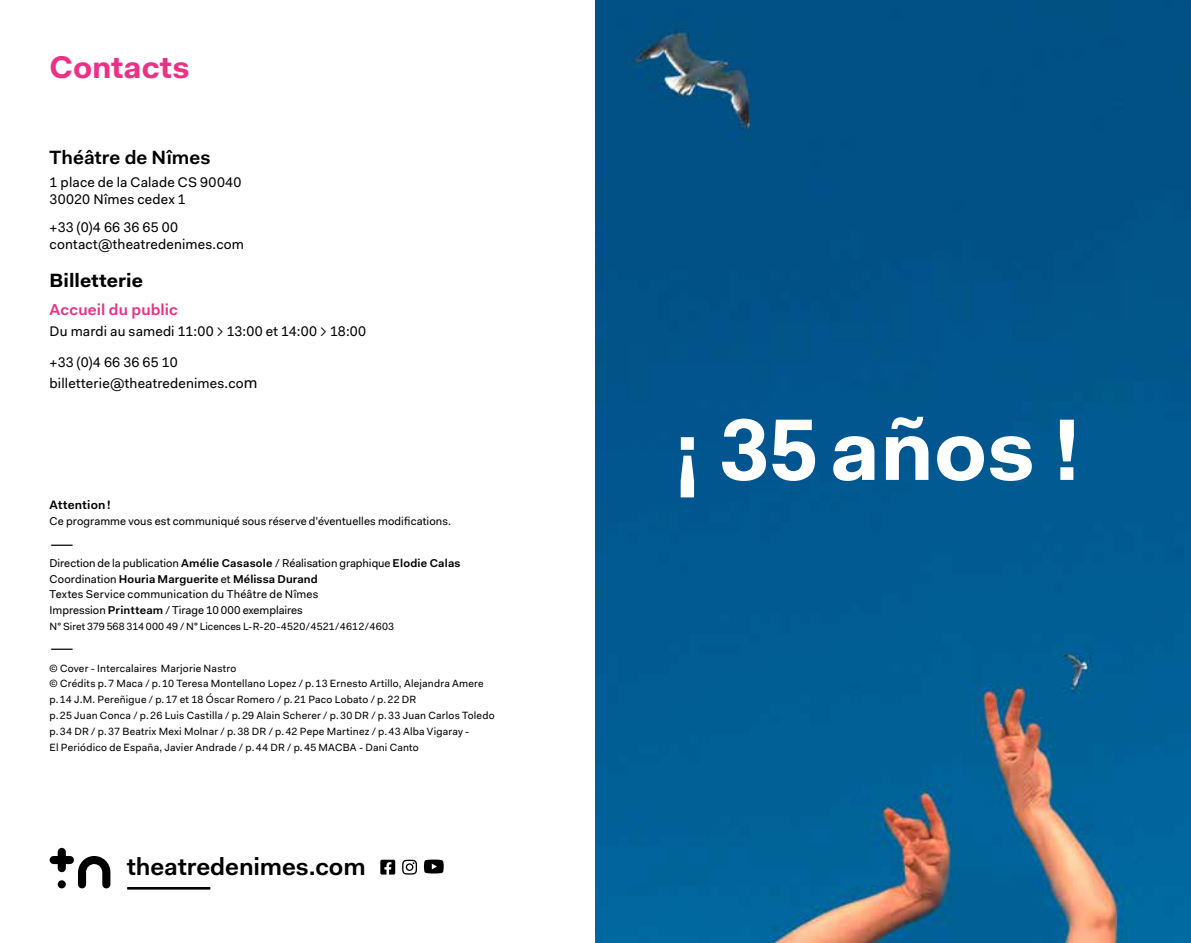
<style>
.page{position:relative;width:1191px;height:943px;background:#fff}
.page>*{position:absolute;margin:0;border:0;box-sizing:border-box;transform-origin:0 0}
.t1{font:700 87.5px "Fakt Pro";color:#fff}
.t2{font:700 31.5px "Fakt Pro";letter-spacing:.005em;color:#ed3186}
.t3{font:600 24.5px "Fakt Pro";letter-spacing:-.005em;color:#000}
.t4{font:600 19.25px "Fakt Pro";color:#000}
.t5{font:700 19.25px "Fakt Pro";letter-spacing:.005em;color:#000}
.t6{font:600 15.75px "Fakt Pro";letter-spacing:.01em;color:#ed3186}
.t7{font:14.88px "Fakt Pro";color:#000;scale:2 1}
.t8{font:14px/17.5px "Fakt Pro";letter-spacing:.015em;color:#000}
.t9{font:600 12.25px "Fakt Pro";letter-spacing:.015em;color:#000}
.t10{font:11.38px/15.8px "Fakt Pro";letter-spacing:.005em;color:#000}
.t11{font:10.5px/15.8px "Fakt Pro";letter-spacing:.02em;color:#000}
.s1{font-family:"Akkurat"}
.s2{font-size:15.75px}
.s3{font-weight:600}
</style>
<div class="page">
<svg style="left:50px;top:847px;width:60px;height:41px"></svg>
<hr style="left:127px;top:887px;width:83px;height:2px;background:#000">
<svg style="left:380px;top:859px;width:15px;height:15px"></svg>
<svg style="left:402px;top:859px;width:15px;height:15px"></svg>
<svg style="left:424px;top:859px;width:20px;height:14px"></svg>
<img style="left:595px;top:0;width:596px;height:943px">
<h2 class="t2" style="left:50px;top:46px;width:141px">Contacts</h2>
<h3 class="t4" style="left:50px;top:145px;width:162px">Théâtre de Nîmes</h3>
<h3 class="t8" style="left:50px;top:173px;width:193px">1 place de la Calade CS 90040<br>30020 Nîmes cedex 1</h3>
<h3 class="t8" style="left:50px;top:218px;width:196px">+33 (0)4 66 36 65 00 contact@theatredenimes.com</h3>
<h3 class="t5" style="left:50px;top:267px;width:95px">Billetterie</h3>
<h3 class="t6" style="left:50px;top:299px;width:130px">Accueil du public</h3>
<h3 class="t8" style="left:50px;top:316px;width:318px;line-height:30.6px">Du mardi au samedi 11:00 <span class="s1">&gt;</span> 13:00 et 14:00 <span class="s1">&gt;</span> 18:00 +33 (0)4 66 36 65 10</h3>
<h3 class="t8" style="left:50px;top:374px;width:209px">billetterie@theatredenimes.co<span class="s2">m</span></h3>
<p class="t9" style="left:50px;top:497px;width:62px">Attention!</p>
<p class="t10" style="left:50px;top:513px;width:403px">Ce programme vous est communiqué sous réserve d’éventuelles modifications.</p>
<h3 class="t7" style="left:50px;top:533px;width:14px">—</h3>
<p class="t10" style="left:50px;top:555px;width:412px">Direction de la publication <span class="s3">Amélie Casasole</span> / Réalisation graphique <span class="s3">Elodie Calas </span>Coordination <span class="s3">Houria Marguerite</span> et <span class="s3">Mélissa Durand<br></span>Textes Service communication du Théâtre de Nîmes<br>Impression <span class="s3">Printteam</span> / Tirage 10 000 exemplaires</p>
<p class="t11" style="left:50px;top:618px;width:346px">N° Siret 379 568 314 000 49 / N° Licences L-R-20-4520/4521/4612/4603</p>
<h3 class="t7" style="left:50px;top:638px;width:14px">—</h3>
<p class="t11" style="left:50px;top:660px;width:446px">© Cover - Intercalaires Marjorie Nastro<br>© Crédits p.7 Maca / p.10 Teresa Montellano Lopez / p.13 Ernesto Artillo, Alejandra Amere p.14 J.M. Pereñigue / p.17 et 18 Óscar Romero / p.21 Paco Lobato / p.22 DR<br>p.25 Juan Conca / p.26 Luis Castilla / p.29 Alain Scherer / p.30 DR / p.33 Juan Carlos Toledo p.34 DR / p.37 Beatrix Mexi Molnar / p.38 DR / p.42 Pepe Martinez / p.43 Alba Vigaray -<br>El Periódico de España, Javier Andrade / p.44 DR / p.45 MACBA - Dani Canto</p>
<h3 class="t3" style="left:127px;top:849px;width:240px">theatredenimes.com</h3>
<h1 class="t1" style="left:674px;top:391px;width:406px">¡ 35años !</h1>
</div>
